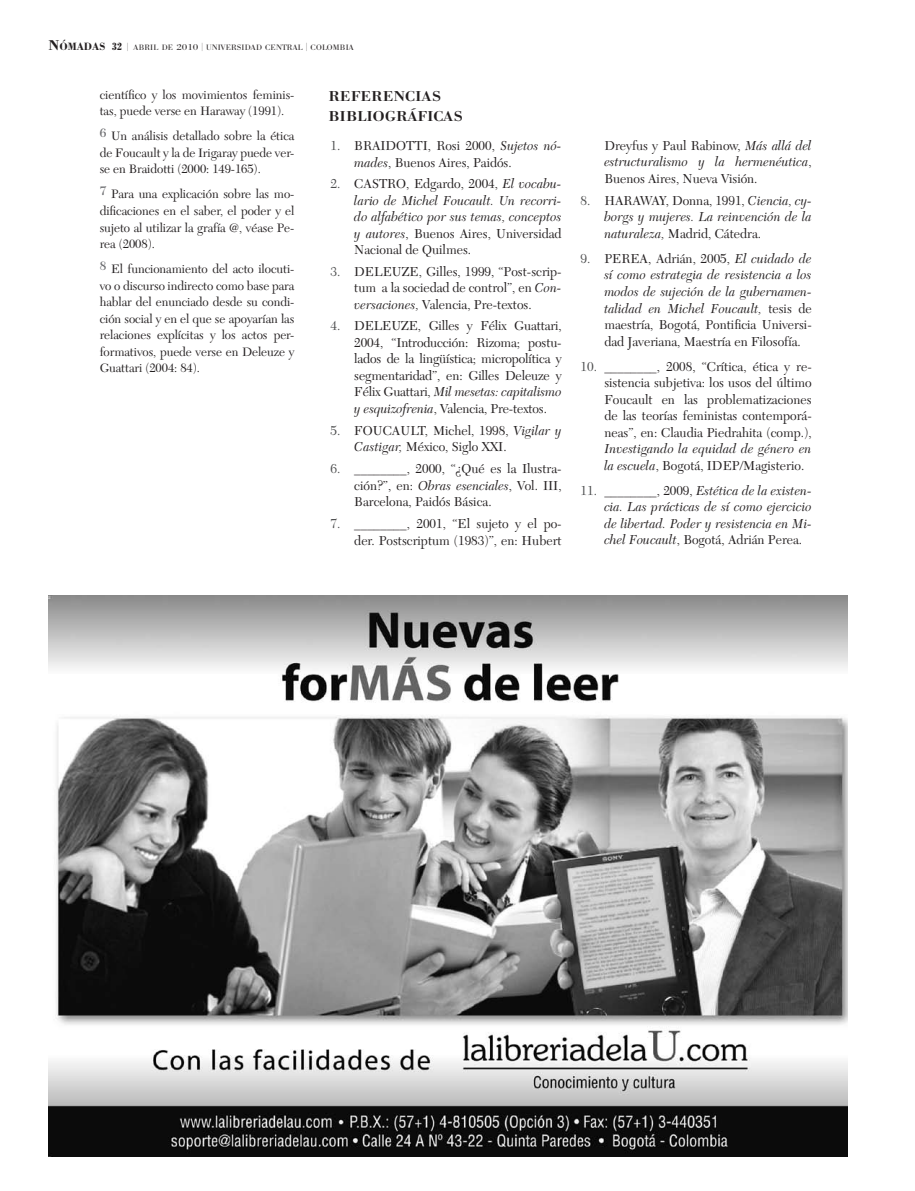
<style>
.page{position:relative;width:915px;height:1191px;background:#fff}
.page>*{position:absolute;margin:0;border:0;box-sizing:border-box;transform-origin:0 0}
.t1{font:500 14.1px "Bodoni BE";letter-spacing:.02em;color:#231f20;scale:1.09 1}
.t2{font:13.5px/16.5px "New Caledonia";color:#231f20;text-align:justify}
.t3{font:italic 13.5px/16.5px "New Caledonia";color:#231f20;text-align:justify}
.t4{font:12.75px/16.5px "New Caledonia";letter-spacing:-.005em;color:#231f20;text-align:justify}
.t5{font:300 7.8px "Bodoni BE";letter-spacing:.02em;color:#231f20;scale:1.09 1}
.s1{font-family:"Bodoni";font-weight:700;font-size:14.7px}
.s2{font-family:"Bodoni";font-weight:700;font-size:10.95px}
.s3{font-weight:700;font-stretch:condensed;font-size:10.5px}
.s4{font-size:8.25px}
.s5{font-size:8.55px}
.s6{color:#4b4c4d}
.s7{font-style:italic}
.s8{font-style:normal;color:#4b4c4d}
.s9{font-style:normal}
</style>
<div class="page">
<img style="left:49px;top:595px;width:798px;height:561px">
<p class="t5" style="left:48px;top:43px;width:282px"><span class="s1">N</span><span class="s2">ÓMADAS</span> <span class="s3">32</span> <span class="s4">|</span> ABRIL DE <span class="s5">2010</span> <span class="s4">|</span> UNIVERSIDAD CENTRAL <span class="s4">|</span> COLOMBIA</p>
<p class="t4" style="left:100px;top:87px;width:196px">científico y los movimientos feminis&shy;tas, puede verse en Haraway (1991).</p>
<p class="t4" style="left:100px;top:128px;width:196px"><sup>6</sup> Un análisis detallado sobre la ética de Foucault y la de Irigaray puede ver&shy;se en Braidotti (2000: 149-165).</p>
<p class="t4" style="left:100px;top:186px;width:196px"><sup>7</sup> Para una explicación sobre las mo&shy;dificaciones en el saber, el poder y el sujeto al utilizar la grafía @, véase Pe&shy;rea (2008).</p>
<p class="t4" style="left:100px;top:261px;width:196px"><sup>8</sup> El funcionamiento del acto ilocuti&shy;vo o discurso indirecto como base para hablar del enunciado desde su condi&shy;ción social y en el que se apoyarían las relaciones explícitas y los actos per&shy;formativos, puede verse en Deleuze y Guattari (2004: 84).</p>
<p class="t1" style="left:328px;top:88px;width:41px">RE FEREN</p>
<p class="t1" style="left:405px;top:88px;width:25px">CIAS</p>
<p class="t1" style="left:328px;top:108px;width:52px">BIBLIOGR</p>
<p class="t1" style="left:407px;top:108px;width:43px">ÁFICAS</p>
<p class="t2" style="left:354px;top:138px;width:209px;text-indent:-24px"><span class="s6">1.</span> BRAIDOTTI, Rosi 2000, <span class="s7">Sujetos nó&shy;mades</span>, Buenos Aires, Paidós.</p>
<p class="t3" style="left:354px;top:176px;width:209px;text-indent:-24px"><span class="s8">2.</span> <span class="s9">CASTRO, Edgardo, 2004,</span> El vocabu&shy;lario de Michel Foucault. Un recorri&shy;do alfabético por sus temas, conceptos y autores<span class="s9">, Buenos Aires, Universidad Nacional de Quilmes.</span></p>
<p class="t2" style="left:354px;top:263px;width:209px;text-indent:-24px"><span class="s6">3.</span> DELEUZE, Gilles, 1999, “Post-scrip&shy;tum a la sociedad de control”, en <span class="s7">Con&shy;versaciones,</span> Valencia, Pre-textos.</p>
<p class="t2" style="left:354px;top:318px;width:209px;text-indent:-24px"><span class="s6">4.</span> DELEUZE, Gilles y Félix Guattari, 2004, “Introducción: Rizoma; postu&shy;lados de la lingüística; micropolítica y segmentaridad”, en: Gilles Deleuze y Félix Guattari, <span class="s7">Mil mesetas: capitalismo y esquizofrenia</span>, Valencia, Pre-textos.</p>
<p class="t2" style="left:354px;top:422px;width:209px;text-indent:-24px"><span class="s6">5.</span> FOUCAULT, Michel, 1998, <span class="s7">Vigilar y<br>Castigar,</span> México, Siglo XXI.</p>
<p class="t2" style="left:354px;top:461px;width:209px;text-indent:-24px"><span class="s6">6.</span> ________, 2000, “¿Qué es la Ilustra&shy;ción?”, en: <span class="s7">Obras esenciales</span>, Vol. III, Barcelona, Paidós Básica.</p>
<p class="t2" style="left:330px;top:516px;width:233px;text-align:right"><span class="s6">7.</span> ________, 2001, “El sujeto y el po&shy;der. Postscriptum (1983)”, en: Hubert</p>
<p class="t2" style="left:604px;top:137px;width:209px">Dreyfus y Paul Rabinow, <span class="s7">Más allá del estructuralismo y la hermenéutica</span>, Buenos Aires, Nueva Visión.</p>
<p class="t3" style="left:604px;top:193px;width:209px;text-indent:-24px"><span class="s8">8.</span> <span class="s9">HARAWAY, Donna, 1991,</span> Ciencia, cy&shy;borgs y mujeres. La reinvención de la naturaleza, <span class="s9">Madrid, Cátedra.</span></p>
<p class="t3" style="left:604px;top:251px;width:209px;text-indent:-24px"><span class="s8">9.</span> <span class="s9">PEREA, Adrián, 2005,</span> El cuidado de sí como estrategia de resistencia a los modos de sujeción de la gubernamen&shy;talidad en Michel Foucault, <span class="s9">tesis de maestría, Bogotá, Pontificia Universi&shy;dad Javeriana, Maestría en Filosofía.</span></p>
<p class="t2" style="left:604px;top:358px;width:209px;text-indent:-24px"><span class="s6">10.</span> ________, 2008, “Crítica, ética y re&shy;sistencia subjetiva: los usos del último Foucault en las problematizaciones de las teorías feministas contemporá&shy;neas”, en: Claudia Piedrahita (comp.),</p>
<p class="t3" style="left:604px;top:441px;width:209px">Investigando la equidad de género en la escuela<span class="s9">, Bogotá, IDEP/Magisterio.</span></p>
<p class="t3" style="left:604px;top:482px;width:209px;text-indent:-24px"><span class="s8">11.</span> <span class="s9">________, 2009,</span> Estética de la existen&shy;cia. Las prácticas de sí como ejercicio de libertad. Poder y resistencia en Mi&shy;chel Foucault<span class="s9">, Bogotá, Adrián Perea.</span></p>
</div>
